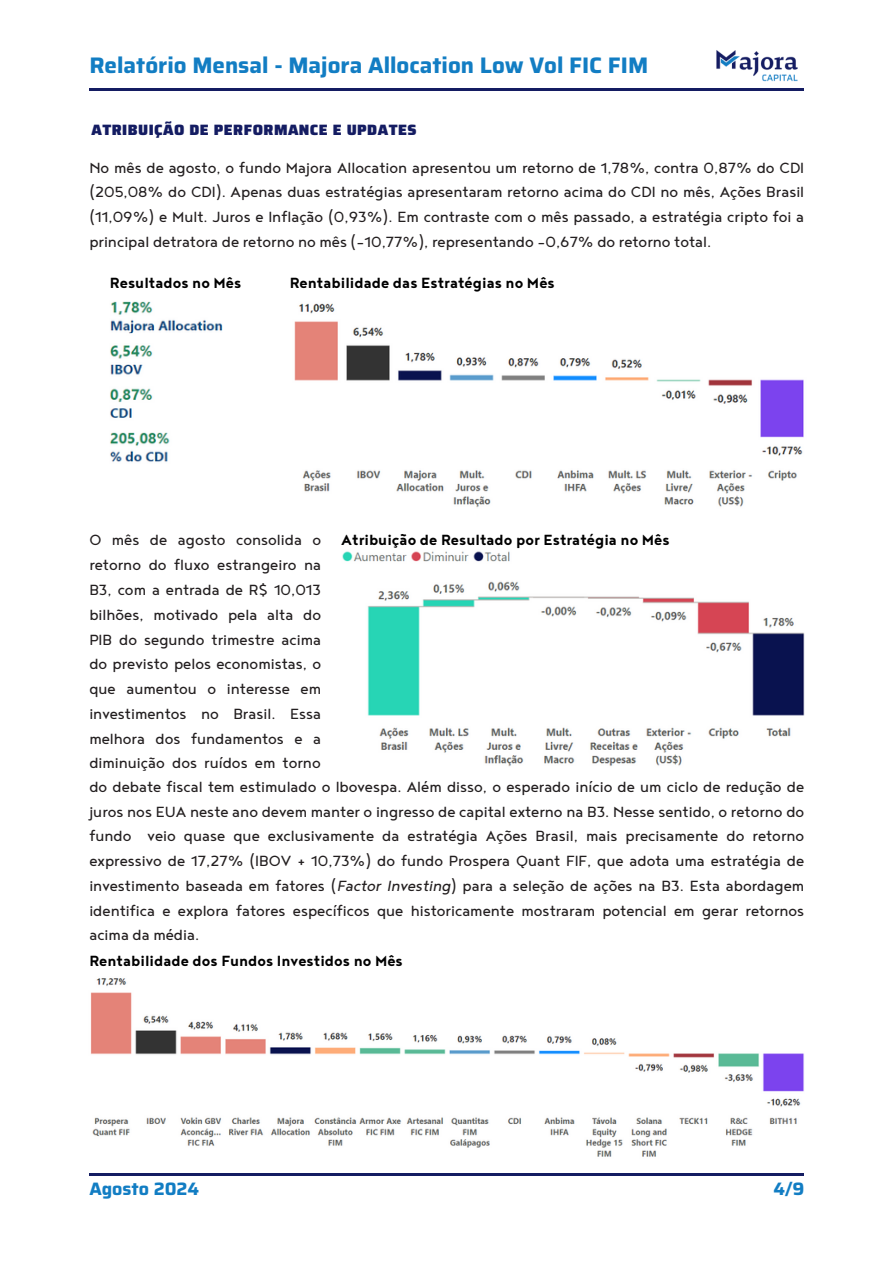
<style>
.page{position:relative;width:894px;height:1264px;background:#fff}
.page>*{position:absolute;margin:0;border:0;box-sizing:border-box;transform-origin:0 0}
.t1{font:700 22.5px "Saira";color:#127dc3}
.t2{font:18px/24.8px "Noyh";color:#231f20;text-align:justify}
.t3{font:700 18px "Noyh";color:#000}
.t4{font:700 18px "Saira";color:#127dc3}
.t5{font:900 15px "Saira";letter-spacing:.03em;color:#141c62}
.s1{font-style:italic}
</style>
<div class="page">
<hr style="left:89px;top:88px;width:715px;height:3px;background:#141c62">
<img style="left:716px;top:50px;width:82px;height:32px">
<hr style="left:89px;top:1172px;width:715px;height:3px;background:#141c62">
<img style="left:294px;top:303px;width:510px;height:204px">
<img style="left:110px;top:301px;width:112px;height:161px">
<img style="left:342px;top:551px;width:461px;height:216px">
<img style="left:91px;top:978px;width:712px;height:179px">
<p class="t1" style="left:89px;top:47px;width:560px">Relatório Mensal - Majora Allocation Low Vol FIC FIM</p>
<h2 class="t5" style="left:91px;top:118px;width:326px">ATRIBUIÇÃO DE PERFORMANCE E UPDATES</h2>
<h3 class="t2" style="left:89px;top:157px;width:716px">No mês de agosto, o fundo Majora Allocation apresentou um retorno de 1,78%, contra 0,87% do CDI (205,08% do CDI). Apenas duas estratégias apresentaram retorno acima do CDI no mês, Ações Brasil (11,09%) e Mult. Juros e Inflação (0,93%). Em contraste com o mês passado, a estratégia cripto foi a principal detratora de retorno no mês (-10,77%), representando -0,67% do retorno total.</h3>
<p class="t3" style="left:110px;top:275px;width:133px">Resultados no Mês</p>
<h2 class="t3" style="left:289px;top:275px;width:266px">Rentabilidade das Estratégias no Mês</h2>
<h2 class="t2" style="left:89px;top:530px;width:233px">O mês de agosto consolida o retorno do fluxo estrangeiro na B3, com a entrada de R$ 10,013 bilhões, motivado pela alta do PIB do segundo trimestre acima do previsto pelos economistas, o que aumentou o interesse em investimentos no Brasil. Essa melhora dos fundamentos e a diminuição dos ruídos em torno</h2>
<p class="t3" style="left:341px;top:532px;width:330px">Atribuição de Resultado por Estratégia no Mês</p>
<p class="t2" style="left:89px;top:776px;width:716px">do debate fiscal tem estimulado o Ibovespa. Além disso, o esperado início de um ciclo de redução de juros nos EUA neste ano devem manter o ingresso de capital externo na B3. Nesse sentido, o retorno do fundo veio quase que exclusivamente da estratégia Ações Brasil, mais precisamente do retorno expressivo de 17,27% (IBOV + 10,73%) do fundo Prospera Quant FIF, que adota uma estratégia de investimento baseada em fatores (<span class="s1">Factor Investing</span>) para a seleção de ações na B3. Esta abordagem identifica e explora fatores específicos que historicamente mostraram potencial em gerar retornos acima da média.</p>
<p class="t3" style="left:89px;top:953px;width:315px">Rentabilidade dos Fundos Investidos no Mês</p>
<p class="t4" style="left:89px;top:1174px;width:111px">Agosto 2024</p>
<h3 class="t4" style="left:773px;top:1174px;width:32px">4/9</h3>
</div>
